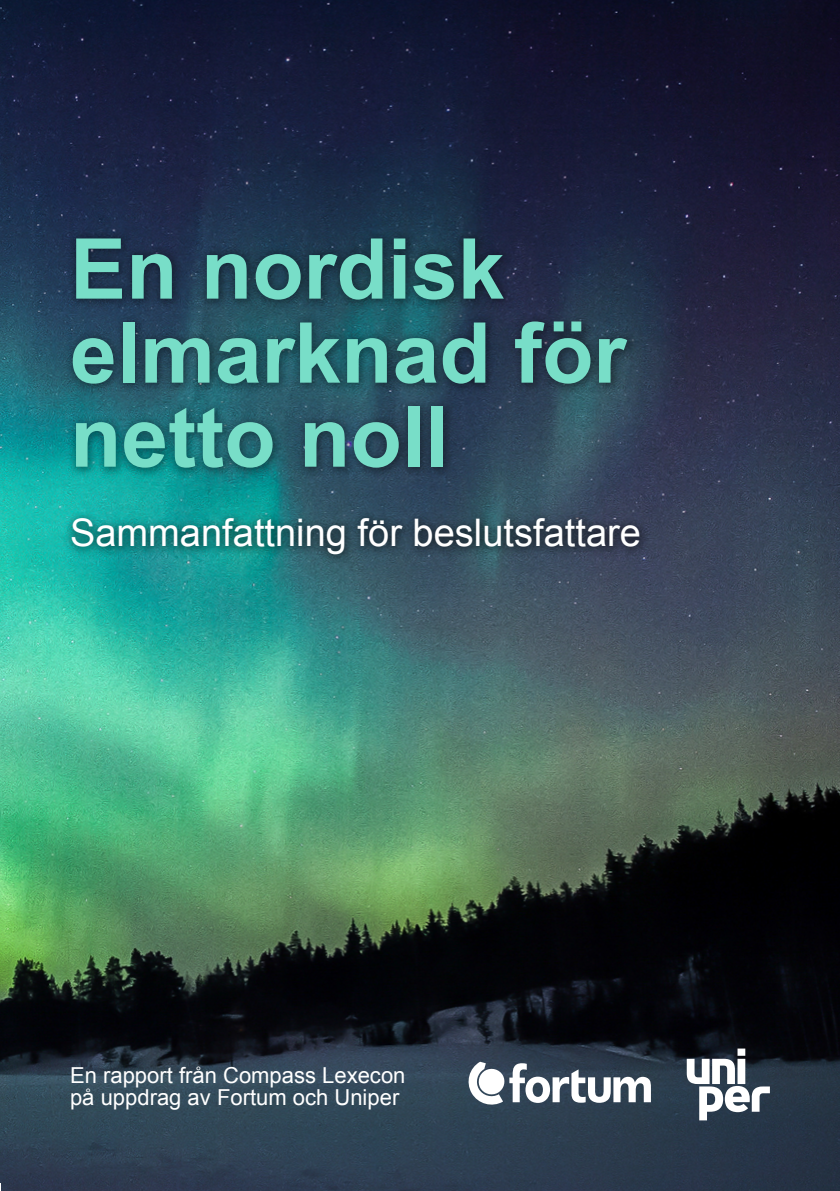
<style>
.page{position:relative;width:840px;height:1191px;background:#fff}
.page>*{position:absolute;margin:0;border:0;box-sizing:border-box;transform-origin:0 0}
.t1{font:700 84px/84px "Arial";color:#78dec8}
.t2{font:38px "Arial";color:#fff}
.t3{font:22px/22px "Arial";color:#fff}
</style>
<div class="page">
<img style="left:0;top:0;width:839px;height:1191px">
<div style="left:63px;top:230px;width:575px;height:249px;background:#000;opacity:.37"></div>
<div style="left:63px;top:510px;width:588px;height:55px;background:#000;opacity:.37"></div>
<svg style="left:465px;top:1061px;width:185px;height:46px"></svg>
<svg style="left:686px;top:1048px;width:83px;height:72px"></svg>
<h1 class="t1" style="left:70px;top:230px;width:557px">En nordisk elmarknad för netto noll</h1>
<h2 class="t2" style="left:70px;top:507px;width:572px">Sammanfattning för beslutsfattare</h2>
<p class="t3" style="left:70px;top:1065px;width:337px">En rapport från Compass Lexecon på uppdrag av Fortum och Uniper</p>
</div>
